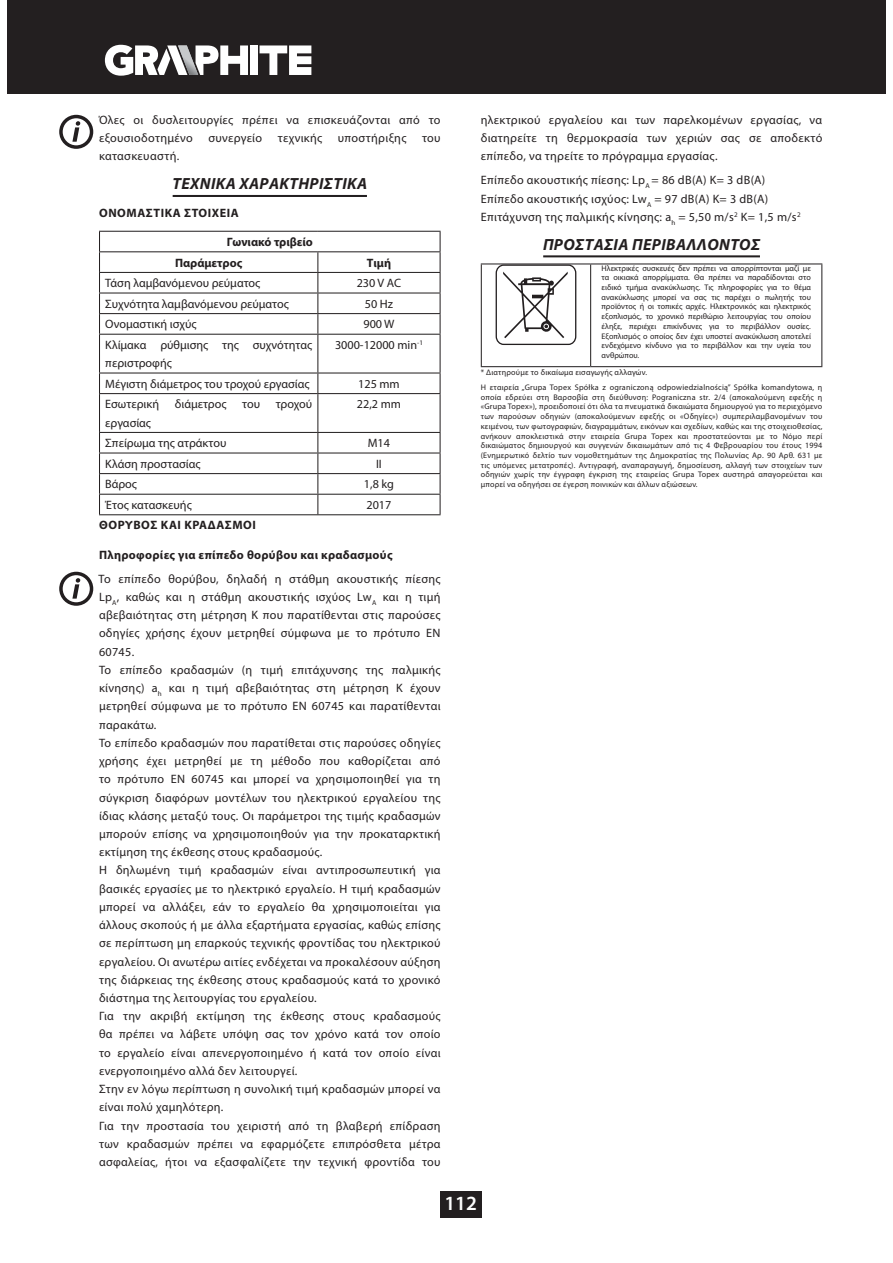
<style>
.page{position:relative;width:893px;height:1263px;background:#fff}
.page>*{position:absolute;margin:0;border:0;box-sizing:border-box;transform-origin:0 0}
.t1{font:600 20.25px "Myriad Pro";color:#fff}
.t2{font:italic 700 16.2px "Myriad Pro";letter-spacing:.025em;color:#231f20}
.t3{font:12.15px/18.1px "Myriad Pro";letter-spacing:.025em;color:#231f20}
.t4{font:12.15px/18.1px "Myriad Pro";color:#231f20}
.t5{font:700 12.15px "Myriad Pro";letter-spacing:.025em;color:#231f20}
.t6{font:700 12.15px "Myriad Pro";letter-spacing:.045em;color:#231f20}
.t7{font:700 12.15px/20.5px "Myriad Pro";color:#231f20}
.t8{font:8.1px/9.8px "Myriad Pro";letter-spacing:.025em;color:#231f20;text-align:justify}
</style>
<div class="page">
<div style="left:440px;top:1191px;width:41px;height:26px;background:#231f20"></div>
<div style="left:7px;top:0;width:878px;height:93px;background:#231f20"></div>
<svg style="left:104px;top:44px;width:208px;height:32px"></svg>
<hr style="left:173px;top:195px;width:194px;height:2px;background:#231f20">
<hr style="left:99px;top:231px;width:219px;height:1px;background:#231f20">
<hr style="left:318px;top:231px;width:123px;height:1px;background:#231f20">
<hr style="left:99px;top:251px;width:219px;height:1px;background:#231f20">
<hr style="left:318px;top:251px;width:123px;height:1px;background:#231f20">
<hr style="left:99px;top:272px;width:219px;height:1px;background:#231f20">
<hr style="left:318px;top:272px;width:123px;height:1px;background:#231f20">
<hr style="left:99px;top:293px;width:219px;height:1px;background:#231f20">
<hr style="left:318px;top:293px;width:123px;height:1px;background:#231f20">
<hr style="left:99px;top:313px;width:219px;height:1px;background:#231f20">
<svg style="left:99px;top:232px;width:1px;height:102px"></svg>
<hr style="left:318px;top:313px;width:123px;height:1px;background:#231f20">
<svg style="left:317px;top:252px;width:1px;height:82px"></svg>
<svg style="left:440px;top:232px;width:1px;height:102px"></svg>
<hr style="left:99px;top:334px;width:219px;height:1px;background:#231f20">
<hr style="left:99px;top:335px;width:1px;height:38px;background:#231f20">
<hr style="left:318px;top:334px;width:123px;height:1px;background:#231f20">
<hr style="left:317px;top:335px;width:1px;height:38px;background:#231f20">
<hr style="left:440px;top:335px;width:1px;height:38px;background:#231f20">
<hr style="left:99px;top:373px;width:219px;height:1px;background:#231f20">
<svg style="left:99px;top:374px;width:1px;height:19px"></svg>
<hr style="left:318px;top:373px;width:123px;height:1px;background:#231f20">
<svg style="left:317px;top:374px;width:1px;height:19px"></svg>
<svg style="left:440px;top:374px;width:1px;height:19px"></svg>
<hr style="left:99px;top:393px;width:219px;height:1px;background:#231f20">
<hr style="left:99px;top:394px;width:1px;height:38px;background:#231f20">
<hr style="left:318px;top:393px;width:123px;height:1px;background:#231f20">
<hr style="left:317px;top:394px;width:1px;height:38px;background:#231f20">
<hr style="left:440px;top:394px;width:1px;height:38px;background:#231f20">
<hr style="left:99px;top:432px;width:219px;height:1px;background:#231f20">
<hr style="left:318px;top:432px;width:123px;height:1px;background:#231f20">
<hr style="left:99px;top:453px;width:219px;height:1px;background:#231f20">
<hr style="left:318px;top:453px;width:123px;height:1px;background:#231f20">
<hr style="left:99px;top:473px;width:219px;height:1px;background:#231f20">
<hr style="left:318px;top:473px;width:123px;height:1px;background:#231f20">
<hr style="left:99px;top:494px;width:219px;height:1px;background:#231f20">
<svg style="left:99px;top:433px;width:1px;height:81px"></svg>
<hr style="left:318px;top:494px;width:123px;height:1px;background:#231f20">
<svg style="left:317px;top:433px;width:1px;height:81px"></svg>
<svg style="left:440px;top:433px;width:1px;height:81px"></svg>
<hr style="left:99px;top:514px;width:342px;height:1px;background:#231f20">
<svg style="left:72px;top:121px;width:8px;height:21px"></svg>
<div style="left:59px;top:115px;width:34px;height:34px;border:3px solid #231f20;border-radius:50%"></div>
<svg style="left:72px;top:578px;width:8px;height:21px"></svg>
<div style="left:59px;top:572px;width:34px;height:34px;border:3px solid #231f20;border-radius:50%"></div>
<hr style="left:543px;top:255px;width:217px;height:2px;background:#231f20">
<hr style="left:481px;top:263px;width:110px;height:1px;background:#231f20">
<hr style="left:591px;top:263px;width:231px;height:1px;background:#231f20">
<hr style="left:481px;top:366px;width:110px;height:1px;background:#231f20">
<hr style="left:591px;top:366px;width:231px;height:1px;background:#231f20">
<hr style="left:481px;top:264px;width:1px;height:102px;background:#231f20">
<hr style="left:590px;top:264px;width:1px;height:102px;background:#231f20">
<hr style="left:821px;top:264px;width:1px;height:102px;background:#231f20">
<div style="left:496px;top:264px;width:80px;height:81px;border:1px solid #231f20;border-radius:8px"></div>
<svg style="left:503px;top:272px;width:65px;height:66px"></svg>
<p class="t3" style="left:99px;top:112px;width:343px">Όλες οι δυσλειτουργίες πρέπει να επισκευάζονται από το εξουσιοδοτημένο</p>
<p class="t3" style="left:209px;top:130px;width:55px">συνεργείο</p>
<p class="t3" style="left:278px;top:130px;width:46px">τεχνικής</p>
<p class="t3" style="left:338px;top:130px;width:70px">υποστήριξης</p>
<p class="t3" style="left:422px;top:130px;width:20px">του</p>
<p class="t3" style="left:99px;top:148px;width:82px">κατασκευαστή.</p>
<h2 class="t2" style="left:172px;top:174px;width:196px">ΤΕΧΝΙΚΑ ΧΑΡΑΚΤΗΡΙΣΤΙΚΑ</h2>
<p class="t6" style="left:99px;top:208px;width:141px">ΟΝΟΜΑΣΤΙΚΑ ΣΤΟΙΧΕΙΑ</p>
<p class="t7" style="left:175px;top:233px;width:139px;text-indent:52px">Γωνιακό τριβείο<br>Παράμετρος</p>
<p class="t5" style="left:367px;top:258px;width:26px">Τιμή</p>
<p class="t4" style="left:105px;top:275px;width:157px">Τάση λαμβανόμενου ρεύματος</p>
<p class="t3" style="left:357px;top:275px;width:46px">230 V AC</p>
<p class="t4" style="left:105px;top:295px;width:185px">Συχνότητα λαμβανόμενου ρεύματος</p>
<p class="t3" style="left:365px;top:295px;width:30px">50 Hz</p>
<p class="t4" style="left:105px;top:316px;width:93px">Ονομαστική ισχύς</p>
<p class="t3" style="left:363px;top:316px;width:33px">900 W</p>
<p class="t4" style="left:105px;top:337px;width:208px">Κλίμακα ρύθμισης της συχνότητας περιστροφής</p>
<p class="t4" style="left:335px;top:337px;width:89px">3000-12000 min<sup>-1</sup></p>
<p class="t4" style="left:105px;top:375px;width:206px">Μέγιστη διάμετρος του τροχού εργασίας</p>
<p class="t3" style="left:358px;top:375px;width:43px">125 mm</p>
<p class="t4" style="left:105px;top:396px;width:55px">Εσωτερική</p>
<p class="t4" style="left:175px;top:396px;width:53px">διάμετρος</p>
<p class="t3" style="left:242px;top:396px;width:19px">του</p>
<p class="t3" style="left:276px;top:396px;width:38px">τροχού</p>
<p class="t4" style="left:105px;top:414px;width:47px">εργασίας</p>
<p class="t3" style="left:357px;top:396px;width:46px">22,2 mm</p>
<p class="t4" style="left:105px;top:435px;width:123px">Σπείρωμα της ατράκτου</p>
<p class="t3" style="left:368px;top:435px;width:24px">M14</p>
<p class="t4" style="left:105px;top:455px;width:97px">Κλάση προστασίας</p>
<p class="t3" style="left:376px;top:455px;width:7px">II</p>
<p class="t3" style="left:105px;top:476px;width:33px">Βάρος</p>
<p class="t3" style="left:364px;top:476px;width:32px">1,8 kg</p>
<p class="t4" style="left:105px;top:497px;width:88px">Έτος κατασκευής</p>
<p class="t3" style="left:366px;top:497px;width:26px">2017</p>
<p class="t6" style="left:99px;top:520px;width:158px">ΘΟΡΥΒΟΣ ΚΑΙ ΚΡΑΔΑΣΜΟΙ</p>
<p class="t5" style="left:99px;top:550px;width:295px">Πληροφορίες για επίπεδο θορύβου και κραδασμούς</p>
<p class="t3" style="left:98px;top:570px;width:344px">Το επίπεδο θορύβου, δηλαδή η στάθμη ακουστικής πίεσης Lp<sub>A</sub>, καθώς και η στάθμη ακουστικής ισχύος Lw<sub>A</sub> και η τιμή αβεβαιότητας στη μέτρηση Κ που παρατίθενται στις παρούσες οδηγίες χρήσης έχουν μετρηθεί σύμφωνα με το πρότυπο EN 60745.<br>Το επίπεδο κραδασμών (η τιμή επιτάχυνσης της παλμικής κίνησης) a<sub>h</sub> και η τιμή αβεβαιότητας στη μέτρηση Κ έχουν μετρηθεί σύμφωνα με το πρότυπο EN 60745 και παρατίθενται παρακάτω.<br>Το επίπεδο κραδασμών που παρατίθεται στις παρούσες οδηγίες χρήσης έχει μετρηθεί με τη μέθοδο που καθορίζεται από το πρότυπο EN 60745 και μπορεί να χρησιμοποιηθεί για τη σύγκριση διαφόρων μοντέλων του ηλεκτρικού εργαλείου της ίδιας κλάσης μεταξύ τους. Οι παράμετροι της τιμής κραδασμών μπορούν επίσης να χρησιμοποιηθούν για την προκαταρκτική εκτίμηση της έκθεσης στους κραδασμούς.<br>Η δηλωμένη τιμή κραδασμών είναι αντιπροσωπευτική για βασικές εργασίες με το ηλεκτρικό εργαλείο. Η τιμή κραδασμών μπορεί να αλλάξει, εάν το εργαλείο θα χρησιμοποιείται για άλλους σκοπούς ή με άλλα εξαρτήματα εργασίας, καθώς επίσης σε περίπτωση μη επαρκούς τεχνικής φροντίδας του ηλεκτρικού εργαλείου. Οι ανωτέρω αιτίες ενδέχεται να προκαλέσουν αύξηση της διάρκειας της έκθεσης στους κραδασμούς κατά το χρονικό διάστημα της λειτουργίας του εργαλείου.<br>Για την ακριβή εκτίμηση της έκθεσης στους κραδασμούς θα πρέπει να λάβετε υπόψη σας τον χρόνο κατά τον οποίο το εργαλείο είναι απενεργοποιημένο ή κατά τον οποίο είναι ενεργοποιημένο αλλά δεν λειτουργεί.<br>Στην εν λόγω περίπτωση η συνολική τιμή κραδασμών μπορεί να είναι πολύ χαμηλότερη.<br>Για την προστασία του χειριστή από τη βλαβερή επίδραση των κραδασμών πρέπει να εφαρμόζετε επιπρόσθετα μέτρα ασφαλείας, ήτοι να εξασφαλίζετε την τεχνική φροντίδα του</p>
<p class="t3" style="left:481px;top:112px;width:343px;text-align:justify">ηλεκτρικού εργαλείου και των παρελκομένων εργασίας, να διατηρείτε τη θερμοκρασία των χεριών σας σε αποδεκτό επίπεδο, να τηρείτε το πρόγραμμα εργασίας.</p>
<p class="t3" style="left:481px;top:172px;width:321px">Επίπεδο ακουστικής πίεσης: Lp<sub>A</sub> = 86 dB(A) K= 3 dB(A)<br>Επίπεδο ακουστικής ισχύος: Lw<sub>A</sub> = 97 dB(A) K= 3 dB(A)<br>Επιτάχυνση της παλμικής κίνησης: a<sub>h</sub> = 5,50 m/s<sup>2</sup> K= 1,5 m/s<sup>2</sup></p>
<h2 class="t2" style="left:543px;top:235px;width:219px">ΠΡΟΣΤΑΣΙΑ ΠΕΡΙΒΑΛΛΟΝΤΟΣ</h2>
<p class="t8" style="left:601px;top:263px;width:211px">Ηλεκτρικές συσκευές δεν πρέπει να απορρίπτονται μαζί με τα οικιακά απορρίμματα. Θα πρέπει να παραδίδονται στο ειδικό τμήμα ανακύκλωσης. Τις πληροφορίες για το θέμα ανακύκλωσης μπορεί να σας τις παρέχει ο πωλητής του προϊόντος ή οι τοπικές αρχές. Ηλεκτρονικός και ηλεκτρικός εξοπλισμός, το χρονικό περιθώριο λειτουργίας του οποίου έληξε, περιέχει επικίνδυνες για το περιβάλλον ουσίες.<br>Εξοπλισμός ο οποίος δεν έχει υποστεί ανακύκλωση αποτελεί ενδεχόμενο κίνδυνο για το περιβάλλον και την υγεία του ανθρώπου.</p>
<p class="t8" style="left:481px;top:365px;width:343px;line-height:15.5px">* Διατηρούμε το δικαίωμα εισαγωγής αλλαγών.<br>Η εταιρεία „Grupa Topex Spółka z ograniczoną odpowiedzialnością” Spółka komandytowa, η</p>
<p class="t8" style="left:481px;top:393px;width:343px">οποία εδρεύει στη Βαρσοβία στη διεύθυνση: Pograniczna str. 2/4 (αποκαλούμενη εφεξής η «Grupa Topex»), προειδοποιεί ότι όλα τα πνευματικά δικαιώματα δημιουργού για το περιεχόμενο των παρούσων οδηγιών (αποκαλούμενων εφεξής οι «Οδηγίες») συμπεριλαμβανομένων του κειμένου, των φωτογραφιών, διαγραμμάτων, εικόνων και σχεδίων, καθώς και της στοιχειοθεσίας, ανήκουν αποκλειστικά στην εταιρεία Grupa Topex και προστατεύονται με το Νόμο περί δικαιώματος δημιουργού και συγγενών δικαιωμάτων από τις 4 Φεβρουαρίου του έτους 1994 (Ενημερωτικό δελτίο των νομοθετημάτων της Δημοκρατίας της Πολωνίας Αρ. 90 Αρθ. 631 με τις υπόμενες μετατροπές). Αντιγραφή, αναπαραγωγή, δημοσίευση, αλλαγή των στοιχείων των οδηγιών χωρίς την έγγραφη έγκριση της εταιρείας Grupa Topex αυστηρά απαγορεύεται και μπορεί να οδηγήσει σε έγερση ποινικών και άλλων αξιώσεων.</p>
<h1 class="t1" style="left:444px;top:1196px;width:34px">112</h1>
</div>
